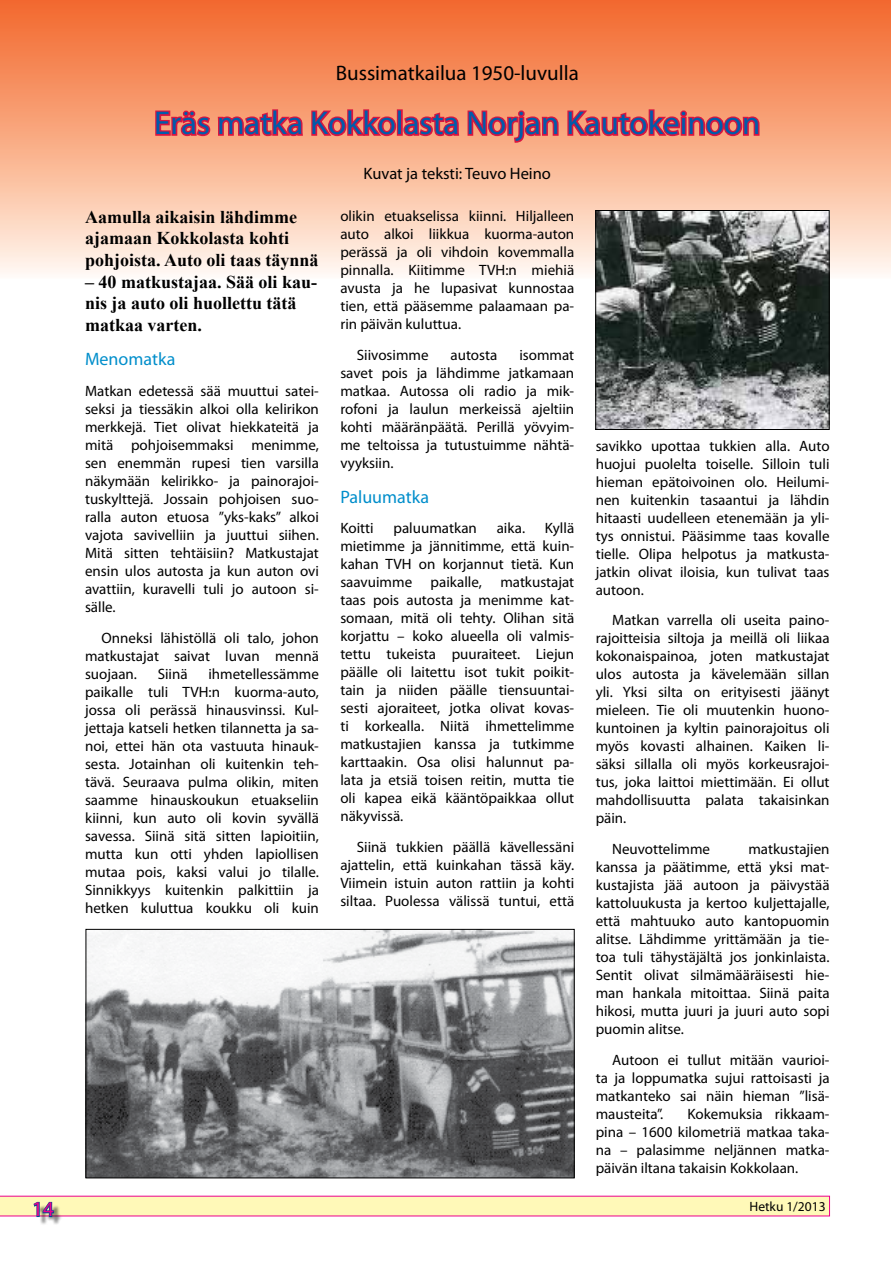
<style>
.page{position:relative;width:893px;height:1263px;background:#fff}
.page>*{position:absolute;margin:0;border:0;box-sizing:border-box;transform-origin:0 0}
.t1{font:33px "Myriad Pro";color:#005cab}
.t2{font:21px "Myriad Pro";color:#000}
.t3{font:21px "Myriad Pro";color:#ec008c}
.t4{font:700 18px/21.6px "Times New Roman";color:#000}
.t5{font:18px "Myriad Pro";color:#008ecb}
.t6{font:16.5px "Myriad Pro";color:#000}
.t7{font:15px/18px "Myriad Pro";color:#000;text-align:justify}
.t8{font:13.5px "Myriad Pro";color:#000}
</style>
<div class="page">
<div style="left:37px;top:1204px;width:26px;height:22px;background:#000;opacity:.5"></div>
<svg style="left:0;top:1196px;width:830px;height:22px;background:#fbe4b8"></svg>
<div style="left:0;top:0;width:891px;height:279px;background:linear-gradient(to bottom,#f26426,#fff7ec)"></div>
<svg style="left:154px;top:108px;width:406px;height:110px;background:#f6a58d"></svg>
<svg style="left:566px;top:36px;width:195px;height:182px;background:#f59876"></svg>
<img style="left:88px;top:931px;width:484px;height:245px">
<div style="left:86px;top:929px;width:488px;height:249px;border:1px solid #000"></div>
<img style="left:597px;top:212px;width:230px;height:216px">
<div style="left:595px;top:210px;width:234px;height:220px;border:1px solid #000"></div>
<h2 class="t3" style="left:32px;top:1196px;width:23px">14</h2>
<h2 class="t2" style="left:336px;top:60px;width:245px">Bussimatkailua 1950-luvulla</h2>
<h1 class="t1" style="left:154px;top:103px;width:608px">Eräs matka Kokkolasta Norjan Kautokeinoon</h1>
<p class="t6" style="left:364px;top:163px;width:189px">Kuvat ja teksti: Teuvo Heino</p>
<p class="t4" style="left:85px;top:205px;width:235px">Aamulla aikaisin lähdimme ajamaan Kokkolasta kohti pohjoista. Auto oli taas täynnä</p>
<p class="t4" style="left:85px;top:270px;width:234px">– 40 matkustajaa. Sää oli kau&shy;nis ja auto oli huollettu tätä matkaa varten.</p>
<p class="t5" style="left:85px;top:348px;width:92px">Menomatka</p>
<p class="t7" style="left:85px;top:382px;width:235px">Matkan edetessä sää muuttui satei&shy;seksi ja tiessäkin alkoi olla kelirikon merkkejä. Tiet olivat hiekkateitä ja mitä pohjoisemmaksi menimme, sen enemmän rupesi tien varsilla näkymään kelirikko- ja painorajoi&shy;tuskylttejä. Jossain pohjoisen suo&shy;ralla auton etuosa ”yks-kaks” alkoi vajota savivelliin ja juuttui siihen.<br>Mitä sitten tehtäisiin? Matkustajat ensin ulos autosta ja kun auton ovi avattiin, kuravelli tuli jo autoon si&shy;sälle.</p>
<p class="t7" style="left:85px;top:628px;width:235px;text-indent:16px">Onneksi lähistöllä oli talo, johon matkustajat saivat luvan mennä suojaan.</p>
<p class="t7" style="left:340px;top:207px;width:235px">olikin etuakselissa kiinni. Hiljalleen auto alkoi liikkua kuorma-auton perässä ja oli vihdoin kovemmalla pinnalla. Kiitimme TVH:n miehiä avusta ja he lupasivat kunnostaa tien, että pääsemme palaamaan pa&shy;rin päivän kuluttua.</p>
<p class="t7" style="left:357px;top:346px;width:73px">Siivosimme</p>
<p class="t7" style="left:451px;top:346px;width:48px">autosta</p>
<p class="t7" style="left:340px;top:346px;width:235px;text-indent:179px">isommat savet pois ja lähdimme jatkamaan matkaa. Autossa oli radio ja mik&shy;rofoni ja laulun merkeissä ajeltiin kohti määränpäätä. Perillä yövyim&shy;me teltoissa ja tutustuimme nähtä&shy;vyyksiin.</p>
<p class="t5" style="left:340px;top:485px;width:90px">Paluumatka</p>
<p class="t7" style="left:340px;top:519px;width:35px">Koitti</p>
<p class="t7" style="left:394px;top:519px;width:85px">paluumatkan</p>
<p class="t7" style="left:497px;top:519px;width:30px">aika.</p>
<p class="t7" style="left:596px;top:436px;width:235px">savikko upottaa tukkien alla. Auto huojui puolelta toiselle. Silloin tuli hieman epätoivoinen olo. Heilumi&shy;nen kuitenkin tasaantui ja lähdin hitaasti uudelleen etenemään ja yli&shy;tys onnistui. Pääsimme taas kovalle tielle. Olipa helpotus ja matkusta&shy;jatkin olivat iloisia, kun tulivat taas autoon.</p>
<p class="t7" style="left:596px;top:611px;width:235px;text-indent:16px">Matkan varrella oli useita paino&shy;rajoitteisia siltoja ja meillä oli liikaa kokonaispainoa, joten matkustajat ulos autosta ja kävelemään sillan yli. Yksi silta on erityisesti jäänyt mieleen. Tie oli muutenkin huono&shy;kuntoinen ja kyltin painorajoitus oli myös kovasti alhainen. Kaiken li&shy;säksi sillalla oli myös korkeusrajoi&shy;tus, joka laittoi miettimään. Ei ollut mahdollisuutta palata takaisinkan päin.</p>
<p class="t7" style="left:612px;top:840px;width:99px">Neuvottelimme</p>
<p class="t7" style="left:340px;top:519px;width:235px;text-indent:205px">Kyllä mietimme ja jännitimme, että kuin&shy;kahan TVH on korjannut tietä. Kun saavuimme paikalle, matkustajat taas pois autosta ja menimme kat&shy;somaan, mitä oli tehty. Olihan sitä korjattu – koko alueella oli valmis&shy;tettu tukeista puuraiteet. Liejun päälle oli laitettu isot tukit poikit&shy;tain ja niiden päälle tiensuuntai&shy;sesti ajoraiteet, jotka olivat kovas&shy;ti korkealla. Niitä ihmettelimme matkustajien kanssa ja tutkimme karttaakin. Osa olisi halunnut pa&shy;lata ja etsiä toisen reitin, mutta tie oli kapea eikä kääntöpaikkaa ollut näkyvissä.</p>
<p class="t7" style="left:340px;top:838px;width:235px;text-indent:16px">Siinä tukkien päällä kävellessäni ajattelin, että kuinkahan tässä käy.<br>Viimein istuin auton rattiin ja kohti siltaa. Puolessa välissä tuntui, että</p>
<p class="t7" style="left:85px;top:664px;width:235px;text-indent:123px">ihmetellessämme paikalle tuli TVH:n kuorma-auto, jossa oli perässä hinausvinssi. Kul&shy;jettaja katseli hetken tilannetta ja sa&shy;noi, ettei hän ota vastuuta hinauk&shy;sesta. Jotainhan oli kuitenkin teh&shy;tävä. Seuraava pulma olikin, miten saamme hinauskoukun etuakseliin kiinni, kun auto oli kovin syvällä savessa. Siinä sitä sitten lapioitiin, mutta kun otti yhden lapiollisen mutaa pois, kaksi valui jo tilalle.<br>Sinnikkyys kuitenkin palkittiin ja hetken kuluttua koukku oli kuin</p>
<p class="t7" style="left:158px;top:664px;width:31px">Siinä</p>
<p class="t7" style="left:596px;top:840px;width:235px;text-indent:153px">matkustajien kanssa ja päätimme, että yksi mat&shy;kustajista jää autoon ja päivystää kattoluukusta ja kertoo kuljettajalle, että mahtuuko auto kantopuomin alitse. Lähdimme yrittämään ja tie&shy;toa tuli tähystäjältä jos jonkinlaista.<br>Sentit olivat silmämääräisesti hie&shy;man hankala mitoittaa. Siinä paita hikosi, mutta juuri ja juuri auto sopi puomin alitse.</p>
<p class="t7" style="left:596px;top:1051px;width:235px;text-indent:16px">Autoon ei tullut mitään vaurioi&shy;ta ja loppumatka sujui rattoisasti ja matkanteko sai näin hieman ”lisä&shy;mausteita”.</p>
<p class="t7" style="left:596px;top:1105px;width:235px;text-indent:92px">Kokemuksia rikkaam&shy;pina – 1600 kilometriä matkaa taka&shy;na – palasimme neljännen matka&shy;päivän iltana takaisin Kokkolaan.</p>
<p class="t8" style="left:750px;top:1198px;width:77px">Hetku 1/2013</p>
</div>
